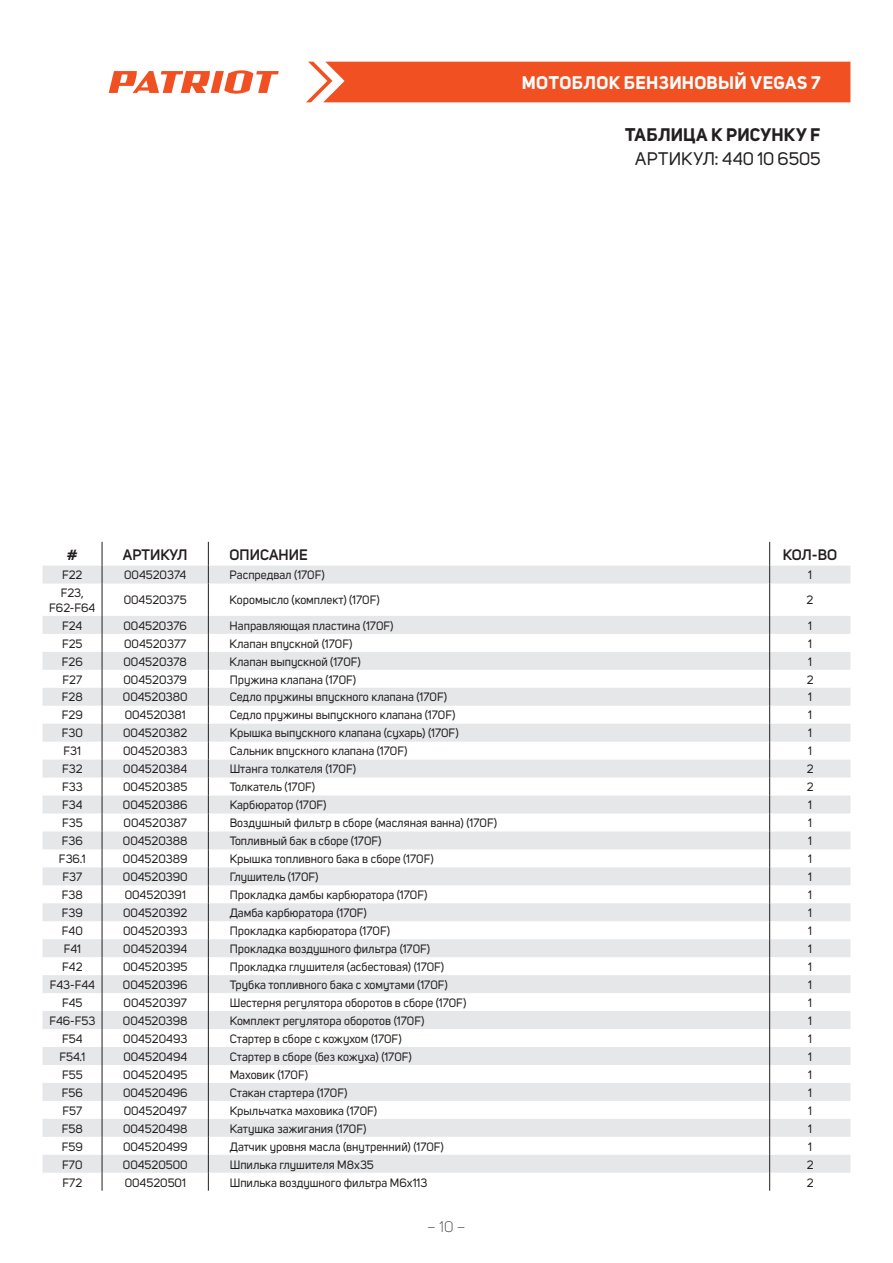
<style>
.page{position:relative;width:893px;height:1263px;background:#fff}
.page>*{position:absolute;margin:0;border:0;box-sizing:border-box;transform-origin:0 0}
.t1{font:700 18px "Uni Sans";letter-spacing:.015em;color:#fff}
.t2{font:18px "Uni Sans";color:#231f20}
.t3{font:700 18px "Uni Sans";letter-spacing:.02em;color:#231f20}
.t4{font:600 15px "Uni Sans";color:#231f20}
.t5{font:300 15px "Uni Sans";color:#231f20}
.t6{font:12px/14.4px "Uni Sans";color:#231f20;text-align:center}
</style>
<div class="page">
<div style="left:306px;top:62px;width:544px;height:40px;background:#f15122"></div>
<svg style="left:109px;top:70px;width:170px;height:24px"></svg>
<svg style="left:43px;top:566px;width:807px;height:607px"></svg>
<svg style="left:102px;top:542px;width:1px;height:41px"></svg>
<svg style="left:208px;top:542px;width:1px;height:41px"></svg>
<svg style="left:769px;top:542px;width:1px;height:41px"></svg>
<hr style="left:102px;top:583px;width:1px;height:33px;background:#231f20">
<hr style="left:208px;top:583px;width:1px;height:33px;background:#231f20">
<hr style="left:769px;top:583px;width:1px;height:33px;background:#231f20">
<svg style="left:102px;top:616px;width:1px;height:575px"></svg>
<svg style="left:208px;top:616px;width:1px;height:575px"></svg>
<svg style="left:769px;top:616px;width:1px;height:575px"></svg>
<h1 class="t1" style="left:522px;top:72px;width:300px">МОТОБЛОК БЕНЗИНОВЫЙ VEGAS 7</h1>
<h1 class="t3" style="left:625px;top:123px;width:197px">ТАБЛИЦА К РИСУНКУ F</h1>
<h1 class="t2" style="left:635px;top:148px;width:187px">АРТИКУЛ: 440 10 6505</h1>
<p class="t4" style="left:67px;top:545px;width:12px">#</p>
<p class="t4" style="left:123px;top:545px;width:66px">АРТИКУЛ</p>
<p class="t4" style="left:230px;top:545px;width:80px">ОПИСАНИЕ</p>
<p class="t4" style="left:783px;top:545px;width:56px">КОЛ-ВО</p>
<p class="t6" style="left:62px;top:568px;width:22px">F22</p>
<p class="t6" style="left:124px;top:568px;width:64px">004520374</p>
<p class="t6" style="left:230px;top:568px;width:97px">Распредвал (170F)</p>
<p class="t6" style="left:808px;top:568px;width:5px">1</p>
<p class="t6" style="left:49px;top:586px;width:48px">F23,<br>F62-F64</p>
<p class="t6" style="left:124px;top:593px;width:65px">004520375</p>
<p class="t6" style="left:230px;top:593px;width:152px">Коромысло (комплект) (170F)</p>
<p class="t6" style="left:807px;top:593px;width:8px">2</p>
<p class="t6" style="left:62px;top:618px;width:22px">F24</p>
<p class="t6" style="left:123px;top:618px;width:65px">004520376</p>
<p class="t6" style="left:230px;top:618px;width:165px">Направляющая пластина (170F)</p>
<p class="t6" style="left:808px;top:618px;width:5px">1</p>
<p class="t6" style="left:62px;top:636px;width:22px">F25</p>
<p class="t6" style="left:124px;top:636px;width:64px">004520377</p>
<p class="t6" style="left:230px;top:636px;width:124px">Клапан впускной (170F)</p>
<p class="t6" style="left:808px;top:636px;width:5px">1</p>
<p class="t6" style="left:62px;top:654px;width:22px">F26</p>
<p class="t6" style="left:124px;top:654px;width:65px">004520378</p>
<p class="t6" style="left:230px;top:654px;width:133px">Клапан выпускной (170F)</p>
<p class="t6" style="left:808px;top:654px;width:5px">1</p>
<p class="t6" style="left:62px;top:672px;width:21px">F27</p>
<p class="t6" style="left:123px;top:672px;width:65px">004520379</p>
<p class="t6" style="left:230px;top:672px;width:128px">Пружина клапана (170F)</p>
<p class="t6" style="left:807px;top:672px;width:8px">2</p>
<p class="t6" style="left:62px;top:690px;width:22px">F28</p>
<p class="t6" style="left:123px;top:690px;width:66px">004520380</p>
<p class="t6" style="left:230px;top:690px;width:219px">Седло пружины впускного клапана (170F)</p>
<p class="t6" style="left:808px;top:690px;width:5px">1</p>
<p class="t6" style="left:62px;top:708px;width:22px">F29</p>
<p class="t6" style="left:125px;top:708px;width:63px">004520381</p>
<p class="t6" style="left:230px;top:708px;width:227px">Седло пружины выпускного клапана (170F)</p>
<p class="t6" style="left:808px;top:708px;width:5px">1</p>
<p class="t6" style="left:62px;top:726px;width:23px">F30</p>
<p class="t6" style="left:123px;top:726px;width:66px">004520382</p>
<p class="t6" style="left:230px;top:726px;width:230px">Крышка выпускного клапана (сухарь) (170F)</p>
<p class="t6" style="left:808px;top:726px;width:5px">1</p>
<p class="t6" style="left:64px;top:744px;width:19px">F31</p>
<p class="t6" style="left:123px;top:744px;width:66px">004520383</p>
<p class="t6" style="left:230px;top:744px;width:179px">Сальник впускного клапана (170F)</p>
<p class="t6" style="left:808px;top:744px;width:5px">1</p>
<p class="t6" style="left:62px;top:762px;width:22px">F32</p>
<p class="t6" style="left:123px;top:762px;width:66px">004520384</p>
<p class="t6" style="left:230px;top:762px;width:128px">Штанга толкателя (170F)</p>
<p class="t6" style="left:807px;top:762px;width:8px">2</p>
<p class="t6" style="left:62px;top:780px;width:22px">F33</p>
<p class="t6" style="left:123px;top:780px;width:66px">004520385</p>
<p class="t6" style="left:230px;top:780px;width:87px">Толкатель (170F)</p>
<p class="t6" style="left:807px;top:780px;width:8px">2</p>
<p class="t6" style="left:62px;top:798px;width:22px">F34</p>
<p class="t6" style="left:123px;top:798px;width:66px">004520386</p>
<p class="t6" style="left:230px;top:798px;width:98px">Карбюратор (170F)</p>
<p class="t6" style="left:808px;top:798px;width:5px">1</p>
<p class="t6" style="left:62px;top:816px;width:22px">F35</p>
<p class="t6" style="left:124px;top:816px;width:65px">004520387</p>
<p class="t6" style="left:230px;top:816px;width:269px">Воздушный фильтр в сборе (масляная ванна) (170F)</p>
<p class="t6" style="left:808px;top:816px;width:5px">1</p>
<p class="t6" style="left:62px;top:834px;width:23px">F36</p>
<p class="t6" style="left:123px;top:834px;width:66px">004520388</p>
<p class="t6" style="left:230px;top:834px;width:153px">Топливный бак в сборе (170F)</p>
<p class="t6" style="left:808px;top:834px;width:5px">1</p>
<p class="t6" style="left:59px;top:852px;width:28px">F36.1</p>
<p class="t6" style="left:123px;top:852px;width:66px">004520389</p>
<p class="t6" style="left:230px;top:852px;width:206px">Крышка топливного бака в сборе (170F)</p>
<p class="t6" style="left:808px;top:852px;width:5px">1</p>
<p class="t6" style="left:62px;top:870px;width:21px">F37</p>
<p class="t6" style="left:123px;top:870px;width:66px">004520390</p>
<p class="t6" style="left:230px;top:870px;width:90px">Глушитель (170F)</p>
<p class="t6" style="left:808px;top:870px;width:5px">1</p>
<p class="t6" style="left:62px;top:888px;width:23px">F38</p>
<p class="t6" style="left:125px;top:888px;width:63px">004520391</p>
<p class="t6" style="left:230px;top:888px;width:199px">Прокладка дамбы карбюратора (170F)</p>
<p class="t6" style="left:808px;top:888px;width:5px">1</p>
<p class="t6" style="left:62px;top:906px;width:23px">F39</p>
<p class="t6" style="left:123px;top:906px;width:66px">004520392</p>
<p class="t6" style="left:230px;top:906px;width:139px">Дамба карбюратора (170F)</p>
<p class="t6" style="left:808px;top:906px;width:5px">1</p>
<p class="t6" style="left:62px;top:924px;width:22px">F40</p>
<p class="t6" style="left:123px;top:924px;width:66px">004520393</p>
<p class="t6" style="left:230px;top:924px;width:162px">Прокладка карбюратора (170F)</p>
<p class="t6" style="left:808px;top:924px;width:5px">1</p>
<p class="t6" style="left:64px;top:942px;width:19px">F41</p>
<p class="t6" style="left:123px;top:942px;width:66px">004520394</p>
<p class="t6" style="left:230px;top:942px;width:202px">Прокладка воздушного фильтра (170F)</p>
<p class="t6" style="left:808px;top:942px;width:5px">1</p>
<p class="t6" style="left:62px;top:960px;width:22px">F42</p>
<p class="t6" style="left:123px;top:960px;width:66px">004520395</p>
<p class="t6" style="left:230px;top:960px;width:216px">Прокладка глушителя (асбестовая) (170F)</p>
<p class="t6" style="left:808px;top:960px;width:5px">1</p>
<p class="t6" style="left:50px;top:978px;width:47px">F43-F44</p>
<p class="t6" style="left:123px;top:978px;width:66px">004520396</p>
<p class="t6" style="left:230px;top:978px;width:220px">Трубка топливного бака с хомутами (170F)</p>
<p class="t6" style="left:808px;top:978px;width:5px">1</p>
<p class="t6" style="left:62px;top:996px;width:22px">F45</p>
<p class="t6" style="left:124px;top:996px;width:65px">004520397</p>
<p class="t6" style="left:230px;top:996px;width:238px">Шестерня регулятора оборотов в сборе (170F)</p>
<p class="t6" style="left:808px;top:996px;width:5px">1</p>
<p class="t6" style="left:49px;top:1014px;width:48px">F46-F53</p>
<p class="t6" style="left:123px;top:1014px;width:66px">004520398</p>
<p class="t6" style="left:230px;top:1014px;width:196px">Комплект регулятора оборотов (170F)</p>
<p class="t6" style="left:808px;top:1014px;width:5px">1</p>
<p class="t6" style="left:62px;top:1031px;width:22px">F54</p>
<p class="t6" style="left:123px;top:1031px;width:66px">004520493</p>
<p class="t6" style="left:230px;top:1031px;width:173px">Стартер в сборе с кожухом (170F)</p>
<p class="t6" style="left:808px;top:1031px;width:5px">1</p>
<p class="t6" style="left:59px;top:1049px;width:28px">F54.1</p>
<p class="t6" style="left:123px;top:1049px;width:65px">004520494</p>
<p class="t6" style="left:230px;top:1049px;width:184px">Стартер в сборе (без кожуха) (170F)</p>
<p class="t6" style="left:808px;top:1049px;width:5px">1</p>
<p class="t6" style="left:62px;top:1067px;width:22px">F55</p>
<p class="t6" style="left:123px;top:1067px;width:66px">004520495</p>
<p class="t6" style="left:230px;top:1067px;width:80px">Маховик (170F)</p>
<p class="t6" style="left:808px;top:1067px;width:5px">1</p>
<p class="t6" style="left:62px;top:1085px;width:23px">F56</p>
<p class="t6" style="left:123px;top:1085px;width:66px">004520496</p>
<p class="t6" style="left:230px;top:1085px;width:119px">Стакан стартера (170F)</p>
<p class="t6" style="left:808px;top:1085px;width:5px">1</p>
<p class="t6" style="left:62px;top:1103px;width:21px">F57</p>
<p class="t6" style="left:124px;top:1103px;width:65px">004520497</p>
<p class="t6" style="left:230px;top:1103px;width:149px">Крыльчатка маховика (170F)</p>
<p class="t6" style="left:808px;top:1103px;width:5px">1</p>
<p class="t6" style="left:62px;top:1121px;width:23px">F58</p>
<p class="t6" style="left:123px;top:1121px;width:66px">004520498</p>
<p class="t6" style="left:230px;top:1121px;width:138px">Катушка зажигания (170F)</p>
<p class="t6" style="left:808px;top:1121px;width:5px">1</p>
<p class="t6" style="left:62px;top:1139px;width:23px">F59</p>
<p class="t6" style="left:123px;top:1139px;width:66px">004520499</p>
<p class="t6" style="left:230px;top:1139px;width:216px">Датчик уровня масла (внутренний) (170F)</p>
<p class="t6" style="left:808px;top:1139px;width:5px">1</p>
<p class="t6" style="left:62px;top:1157px;width:22px">F70</p>
<p class="t6" style="left:123px;top:1157px;width:66px">004520500</p>
<p class="t6" style="left:230px;top:1157px;width:146px">Шпилька глушителя М8х35</p>
<p class="t6" style="left:807px;top:1157px;width:8px">2</p>
<p class="t6" style="left:63px;top:1175px;width:21px">F72</p>
<p class="t6" style="left:125px;top:1175px;width:63px">004520501</p>
<p class="t6" style="left:230px;top:1175px;width:199px">Шпилька воздушного фильтра М6х113</p>
<p class="t6" style="left:807px;top:1175px;width:8px">2</p>
<p class="t5" style="left:427px;top:1218px;width:40px">– 10 –</p>
</div>
